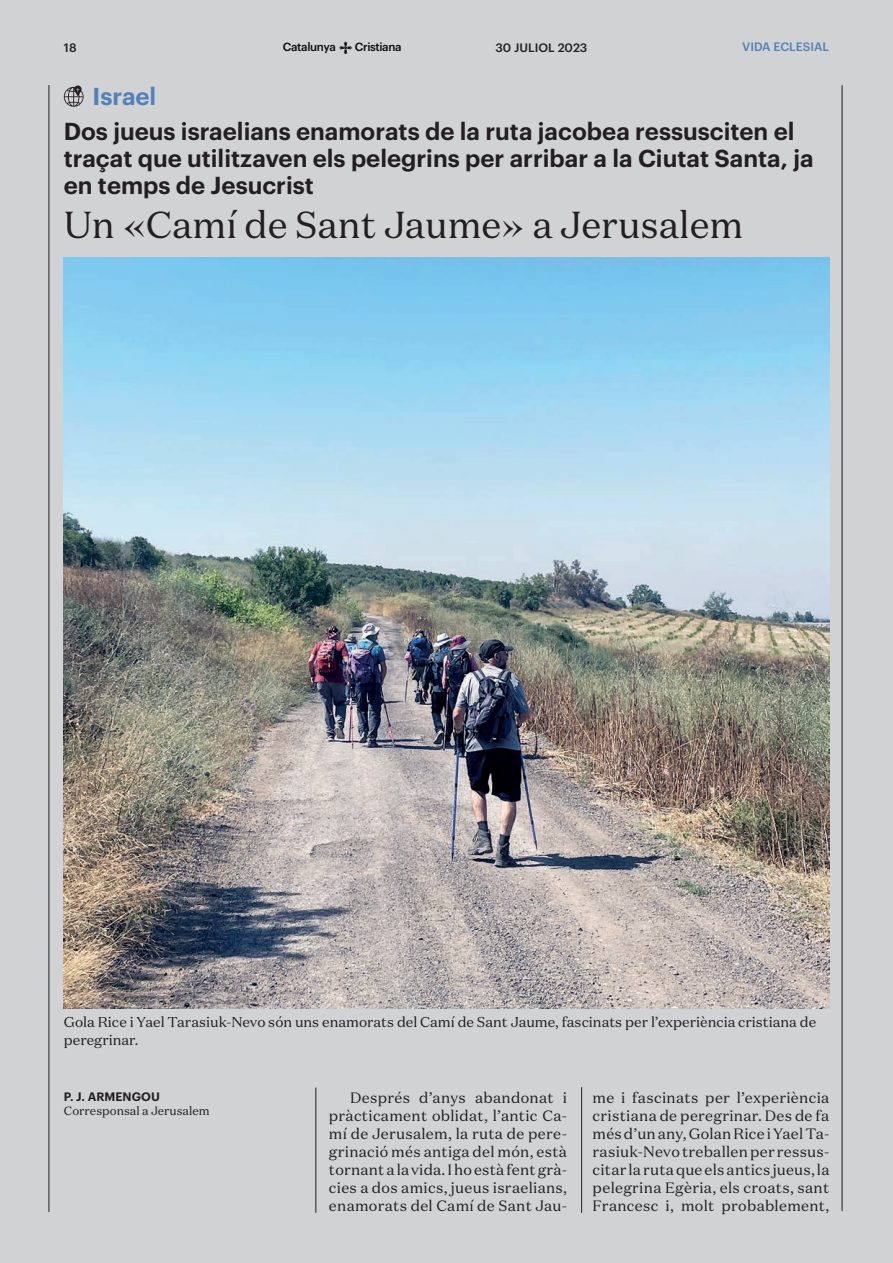
<style>
.page{position:relative;width:893px;height:1263px;background:#d1d2d4}
.page>*{position:absolute;margin:0;border:0;box-sizing:border-box;transform-origin:0 0}
.t1{font:37.5px "Domaine Text";color:#231f20}
.t2{font:600 24px/27px "Graphik";color:#231f20}
.t3{font:600 24px "Graphik";color:#5181b8}
.t4{font:15px/18px "Domaine Text";letter-spacing:.02em;color:#231f20;text-align:justify}
.t5{font:14.25px/18px "Domaine Text";color:#231f20}
.t6{font:12px "Domaine Text";color:#231f20}
.t7{font:500 12px "Graphik";color:#231f20}
.t8{font:500 12px "Graphik";color:#5181b8}
.t9{font:600 12px "Graphik";letter-spacing:.005em;color:#231f20}
.t10{font:500 11.55px "Graphik";letter-spacing:-.03em;color:#07090c}
</style>
<div class="page">
<hr style="left:49px;top:85px;width:1px;height:1127px;background:#231f20">
<svg style="left:339px;top:42px;width:13px;height:12px"></svg>
<hr style="left:842px;top:85px;width:1px;height:1126px;background:#231f20">
<hr style="left:316px;top:1087px;width:1px;height:126px;background:#231f20">
<svg style="left:64px;top:85px;width:20px;height:22px"></svg>
<hr style="left:581px;top:1087px;width:1px;height:126px;background:#231f20">
<img style="left:64px;top:258px;width:765px;height:750px">
<p class="t7" style="left:64px;top:38px;width:14px">18</p>
<p class="t10" style="left:283px;top:38px;width:54px">Catalunya</p>
<p class="t10" style="left:355px;top:38px;width:48px">Cristiana</p>
<p class="t7" style="left:495px;top:38px;width:93px">30 JULIOL 2023</p>
<p class="t8" style="left:742px;top:38px;width:89px">VIDA ECLESIAL</p>
<h2 class="t3" style="left:93px;top:78px;width:65px">Israel</h2>
<h2 class="t2" style="left:64px;top:115px;width:751px">Dos jueus israelians enamorats de la ruta jacobea ressusciten el traçat que utilitzaven els pelegrins per arribar a la Ciutat Santa, ja en temps de Jesucrist</h2>
<h1 class="t1" style="left:64px;top:201px;width:681px">Un «Camí de Sant Jaume» a Jerusalem</h1>
<p class="t5" style="left:64px;top:1013px;width:754px">Gola Rice i Yael Tarasiuk-Nevo són uns enamorats del Camí de Sant Jaume, fascinats per l’experiència cristiana de peregrinar.</p>
<p class="t9" style="left:64px;top:1088px;width:98px">P. J. ARMENGOU</p>
<p class="t6" style="left:64px;top:1103px;width:147px">Corresponsal a Jerusalem</p>
<p class="t4" style="left:329px;top:1089px;width:240px;text-indent:21px">Després d’anys abandonat i pràcticament oblidat, l’antic Ca&shy;mí de Jerusalem, la ruta de pere&shy;grinació més antiga del món, està tornant a la vida. I ho està fent grà&shy;cies a dos amics, jueus israelians, enamorats del Camí de Sant Jau-</p>
<p class="t4" style="left:593px;top:1089px;width:238px">me i fascinats per l’experiència cristiana de peregrinar. Des de fa més d’un any, Golan Rice i Yael Ta&shy;rasiuk-Nevo treballen per ressus&shy;citar la ruta que els antics jueus, la pelegrina Egèria, els croats, sant Francesc i, molt probablement,</p>
</div>
